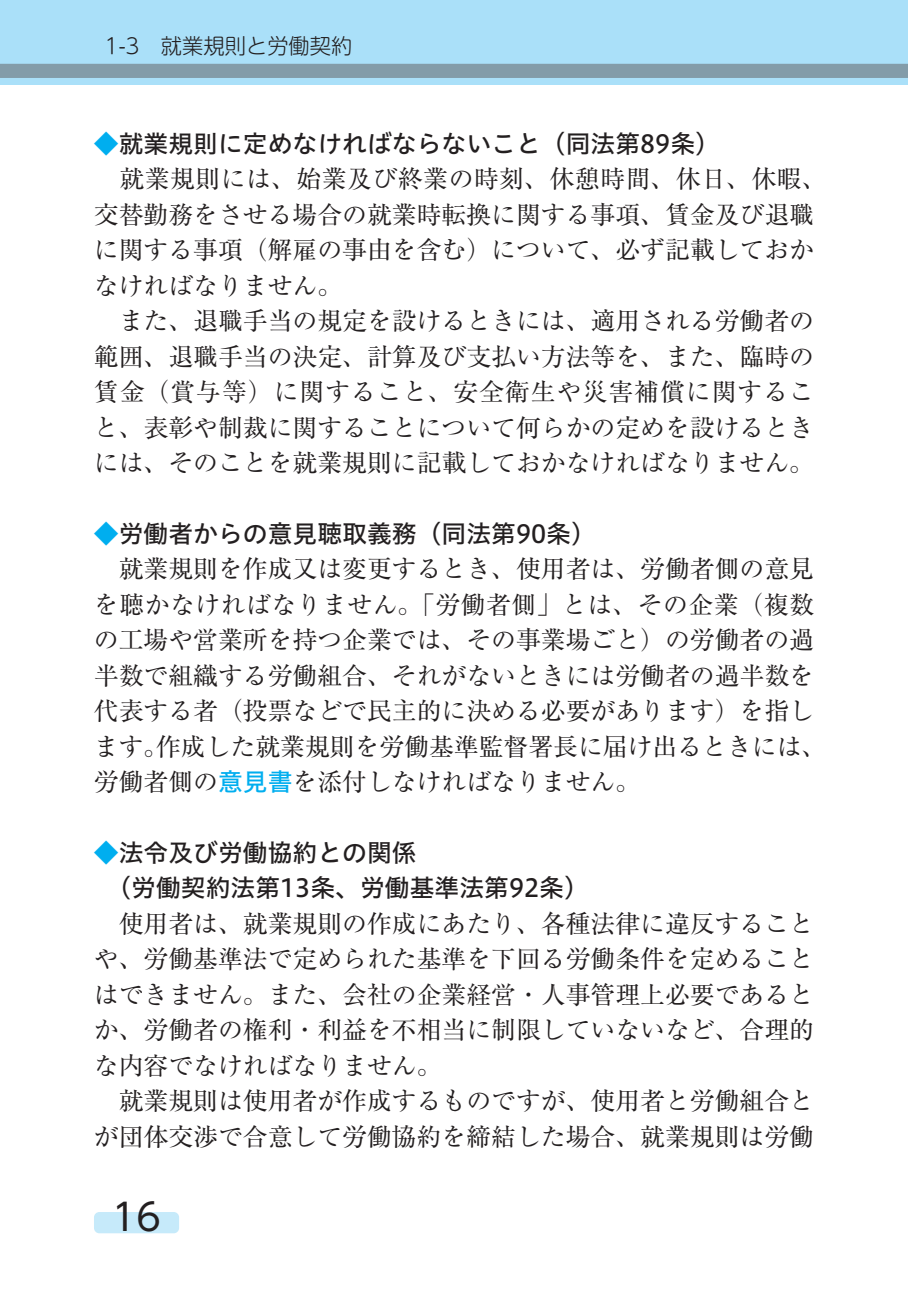
<style>
.page{position:relative;width:908px;height:1290px;background:#fff}
.page>*{position:absolute;margin:0;border:0;box-sizing:border-box;transform-origin:0 0}
.t1{font:37.25px "UD Shin Go Pro";color:#231f20}
.t2{font:24.75px/35.5px "Ryumin Pro";color:#231f20}
.t3{font:24.75px/35.5px "Hiragino UD Sans Std W5";color:#231f20}
.t4{font:24.75px "Ryumin Pro";letter-spacing:.02em;color:#231f20}
.t5{font:300 21.25px "UD Shin M Go Pro";color:#231f20}
.s1{color:#00aeef}
.s2{font-family:"Hiragino UD Sans Std W5";color:#00aeef}
</style>
<div class="page">
<div style="left:0;top:0;width:907px;height:85px;background:#aae0f9"></div>
<div style="left:0;top:64px;width:907px;height:14px;background:#839ca9"></div>
<div style="left:94px;top:1212px;width:85px;height:21px;background:#c6eafa;border-radius:5px"></div>
<p class="t5" style="left:105px;top:29px;width:249px">1-3　就業規則と労働契約</p>
<p class="t3" style="left:94px;top:124px;width:627px"><span class="s1">◆</span>就業規則に定めなければならないこと（同法第89条(</p>
<p class="t2" style="left:94px;top:160px;width:733px">　就業規則には、始業及び終業の時刻、休憩時間、休日、休暇、交替勤務をさせる場合の就業時転換に関する事項、賃金及び退職に関する事項（解雇の事由を含む）について、必ず記載しておかなければなりません。<br>　また、退職手当の規定を設けるときには、適用される労働者の範囲、退職手当の決定、計算及び支払い方法等を、また、臨時の賃金（賞与等）に関すること、安全衛生や災害補償に関すること、表彰や制裁に関することについて何らかの定めを設けるときには、そのことを就業規則に記載しておかなければなりません。</p>
<p class="t3" style="left:94px;top:514px;width:503px"><span class="s1">◆</span>労働者からの意見聴取義務（同法第90条(</p>
<p class="t2" style="left:94px;top:550px;width:721px">　就業規則を作成又は変更するとき、使用者は、労働者側の意見</p>
<p class="t4" style="left:94px;top:585px;width:721px">を聴かなければなりません。「労働者側」とは、その企業（複数</p>
<p class="t2" style="left:94px;top:620px;width:721px">の工場や営業所を持つ企業では、その事業場ごと）の労働者の過</p>
<p class="t2" style="left:94px;top:656px;width:721px">半数で組織する労働組合、それがないときには労働者の過半数を</p>
<p class="t2" style="left:94px;top:691px;width:721px">代表する者（投票などで民主的に決める必要があります）を指し</p>
<p class="t2" style="left:156px;top:727px;width:671px">作成した就業規則を労働基準監督署長に届け出るときには、</p>
<p class="t2" style="left:94px;top:727px;width:547px">ます。<br>労働者側の<span class="s2">意見書</span>を添付しなければなりません。</p>
<p class="t3" style="left:94px;top:833px;width:496px"><span class="s1">◆</span>法令及び労働協約との関係<br>　（労働契約法第13条、労働基準法第92条(</p>
<p class="t2" style="left:94px;top:904px;width:721px">　使用者は、就業規則の作成にあたり、各種法律に違反することや、労働基準法で定められた基準を下回る労働条件を定めることはできません。また、会社の企業経営・人事管理上必要であるとか、労働者の権利・利益を不相当に制限していないなど、合理的な内容でなければなりません。<br>　就業規則は使用者が作成するものですが、使用者と労働組合とが団体交渉で合意して労働協約を締結した場合、就業規則は労働</p>
<h1 class="t1" style="left:112px;top:1186px;width:51px">16</h1>
</div>
